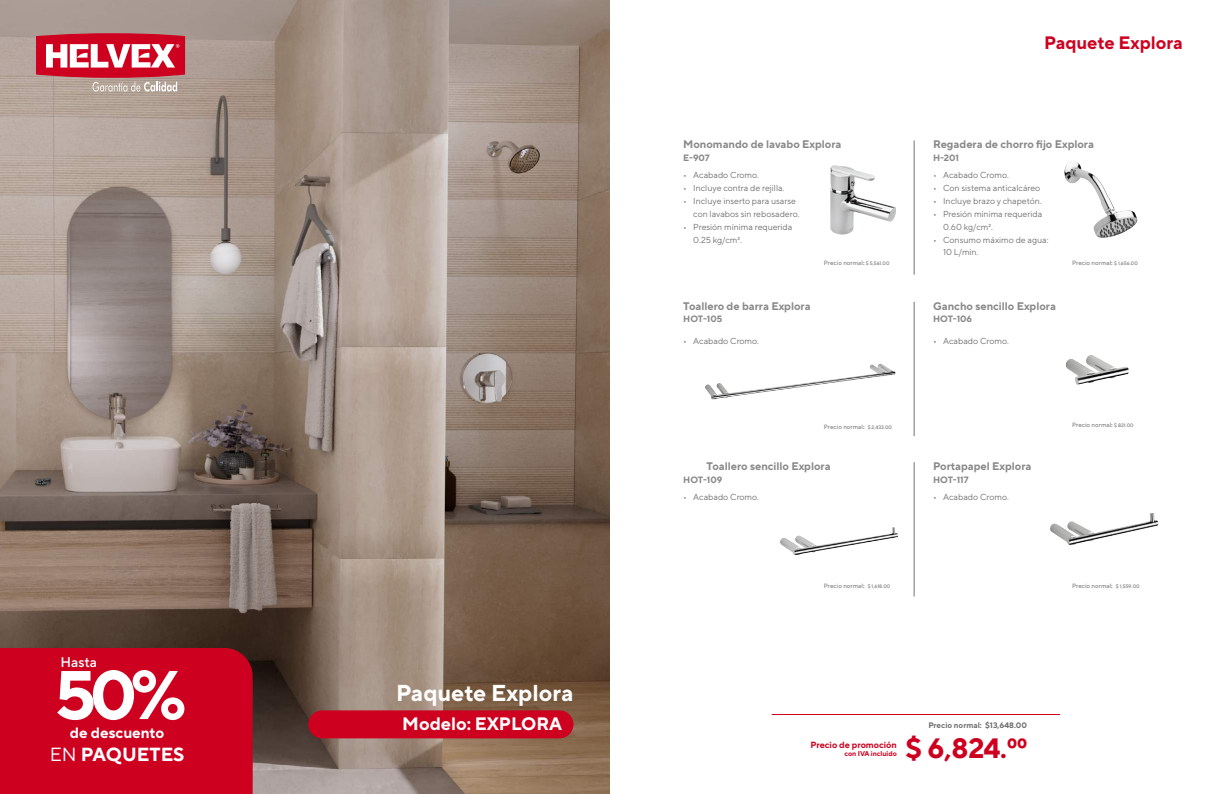
<style>
.page{position:relative;width:1219px;height:794px;background:#fff}
.page>*{position:absolute;margin:0;border:0;box-sizing:border-box;transform-origin:0 0}
.t1{font:700 68.6px "TT Norms Pro";color:#fff}
.t2{font:700 28px "TT Norms Pro";color:#ce001f}
.t3{font:700 23px "TT Norms Pro";color:#fff}
.t4{font:700 19px "TT Norms Pro";color:#fff}
.t5{font:700 18px "TT Norms Pro";color:#ce001f}
.t6{font:700 18px "TT Norms Pro";color:#fff}
.t7{font:700 15px "TT Norms Pro";color:#fff}
.t8{font:500 14px "TT Norms Pro";color:#fff}
.t9{font:700 11px "TT Norms Pro";color:#898989}
.t10{font:700 9.2px "TT Norms Pro";color:#898989}
.t11{font:700 9px "TT Norms Pro";color:#ce001f}
.t12{font:8.7px/12.8px "TT Norms Pro";color:#727171}
.t13{font:700 8px "TT Norms Pro";color:#727171}
.t14{font:700 7px "TT Norms Pro";color:#ce001f}
.t15{font:500 6.2px "TT Norms Pro";color:#898989}
.s1{font-weight:400}
.s2{font-weight:700;color:#727171}
.s3{font-size:5px;color:#807d7e}
</style>
<div class="page">
<img style="left:830px;top:165px;width:66px;height:70px">
<img style="left:1064px;top:161px;width:74px;height:77px">
<img style="left:1065px;top:355px;width:64px;height:30px">
<img style="left:1050px;top:513px;width:109px;height:32px">
<img style="left:705px;top:364px;width:191px;height:35px">
<img style="left:780px;top:527px;width:118px;height:28px">
<img style="left:0;top:0;width:609px;height:794px">
<svg style="left:36px;top:33px;width:149px;height:58px"></svg>
<div style="left:0;top:648px;width:253px;height:146px;background:#ce001f"></div>
<hr style="left:914px;top:140px;width:1px;height:135px;background:#000">
<hr style="left:914px;top:302px;width:1px;height:134px;background:#000">
<hr style="left:914px;top:462px;width:1px;height:134px;background:#000">
<hr style="left:772px;top:714px;width:288px;height:1px;background:#ce001f">
<div style="left:308px;top:710px;width:265px;height:28px;background:#ce001f;border-radius:14px"></div>
<h3 class="t8" style="left:60px;top:653px;width:38px">Hasta</h3>
<h1 class="t1" style="left:55px;top:649px;width:133px">50%</h1>
<h3 class="t7" style="left:70px;top:723px;width:96px">de descuento</h3>
<h3 class="t4" style="left:50px;top:742px;width:136px"><span class="s1">EN</span> PAQUETES</h3>
<h3 class="t3" style="left:396px;top:678px;width:179px">Paquete Explora</h3>
<h3 class="t6" style="left:402px;top:712px;width:161px">Modelo: EXPLORA</h3>
<p class="t9" style="left:683px;top:137px;width:160px">Monomando de lavabo Explora</p>
<p class="t10" style="left:683px;top:152px;width:28px">E-907</p>
<p class="t12" style="left:683px;top:169px;width:77px">• Acabado Cromo.</p>
<p class="t12" style="left:683px;top:181px;width:103px">• Incluye contra de rejilla.</p>
<p class="t12" style="left:693px;top:194px;width:108px;text-indent:-10px">• Incluye inserto para usarse con lavabos sin rebosadero.</p>
<p class="t12" style="left:693px;top:220px;width:101px;text-indent:-10px">• Presión mínima requerida<br>0.25 kg/cm2.</p>
<h3 class="t5" style="left:1044px;top:30px;width:140px">Paquete Explora</h3>
<p class="t9" style="left:933px;top:137px;width:162px">Regadera de chorro fijo Explora</p>
<p class="t10" style="left:933px;top:152px;width:28px">H-201</p>
<p class="t12" style="left:933px;top:169px;width:77px">• Acabado Cromo.</p>
<p class="t12" style="left:933px;top:181px;width:109px">• Con sistema anticalcáreo</p>
<p class="t12" style="left:933px;top:194px;width:110px">• Incluye brazo y chapetón.</p>
<p class="t12" style="left:943px;top:207px;width:101px;text-indent:-10px">• Presión mínima requerida<br>0.60 kg/cm2.</p>
<p class="t12" style="left:943px;top:233px;width:107px;text-indent:-10px">• Consumo máximo de agua:<br>10 L/min.</p>
<p class="t9" style="left:683px;top:298px;width:129px">Toallero de barra Explora</p>
<p class="t10" style="left:683px;top:313px;width:41px">HOT-105</p>
<p class="t12" style="left:683px;top:334px;width:77px">• Acabado Cromo.</p>
<p class="t15" style="left:824px;top:259px;width:67px">Precio normal<span class="s2">:</span> <span class="s3">$ 5,561.00</span></p>
<p class="t15" style="left:1072px;top:259px;width:67px">Precio normal<span class="s2">:</span> <span class="s3">$ 1,656.00</span></p>
<p class="t9" style="left:933px;top:298px;width:124px">Gancho sencillo Explora</p>
<p class="t10" style="left:933px;top:313px;width:41px">HOT-106</p>
<p class="t12" style="left:933px;top:334px;width:77px">• Acabado Cromo.</p>
<p class="t15" style="left:824px;top:422px;width:70px">Precio normal<span class="s2">:</span> <span class="s3">$ 2,433.00</span></p>
<p class="t15" style="left:1072px;top:420px;width:63px">Precio normal<span class="s2">:</span> <span class="s3">$ 821.00</span></p>
<p class="t9" style="left:707px;top:459px;width:126px">Toallero sencillo Explora</p>
<p class="t10" style="left:683px;top:473px;width:41px">HOT-109</p>
<p class="t12" style="left:683px;top:490px;width:77px">• Acabado Cromo.</p>
<p class="t9" style="left:933px;top:459px;width:100px">Portapapel Explora</p>
<p class="t10" style="left:933px;top:473px;width:37px">HOT-117</p>
<p class="t12" style="left:933px;top:490px;width:77px">• Acabado Cromo.</p>
<p class="t15" style="left:824px;top:582px;width:68px">Precio normal<span class="s2">:</span> <span class="s3">$ 1,618.00</span></p>
<p class="t15" style="left:1072px;top:582px;width:69px">Precio normal<span class="s2">:</span> <span class="s3">$ 1,559.00</span></p>
<p class="t11" style="left:810px;top:738px;width:88px">Precio de promoción</p>
<p class="t14" style="left:844px;top:749px;width:54px">con IVA incluido</p>
<p class="t13" style="left:928px;top:720px;width:100px">Precio normal: $13,648.00</p>
<h2 class="t2" style="left:905px;top:729px;width:123px">$ 6,824.00</h2>
</div>
